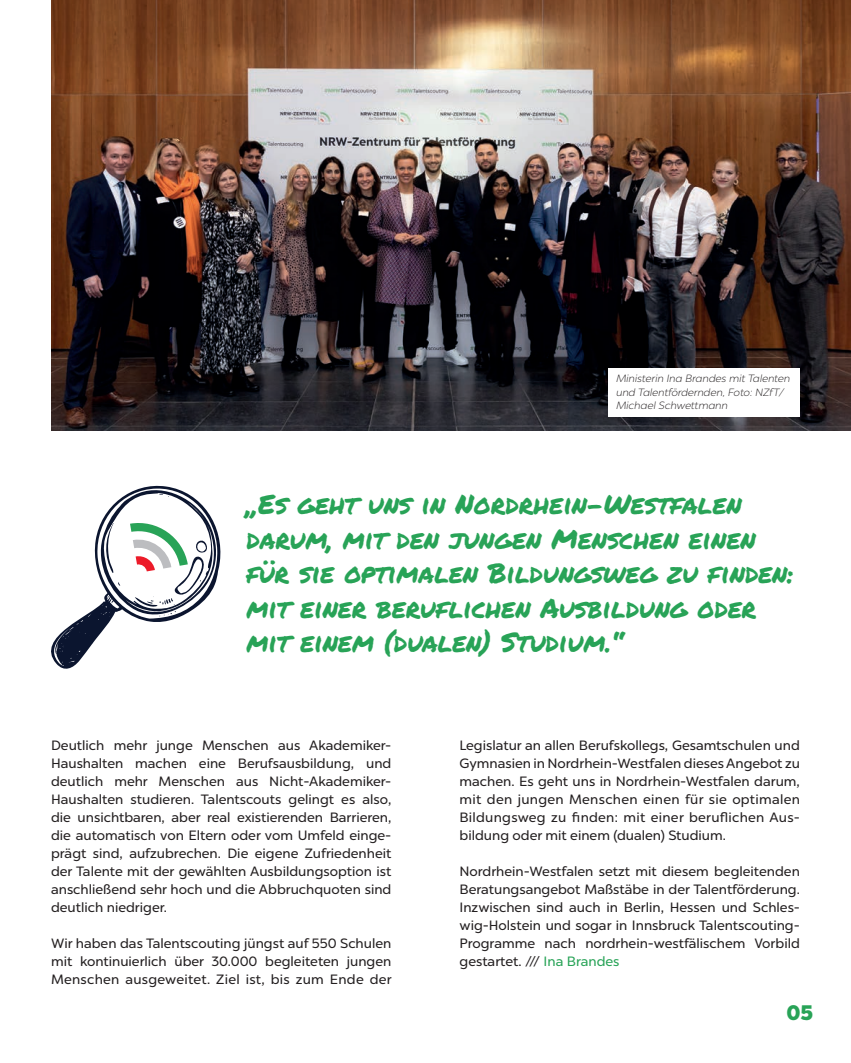
<style>
.page{position:relative;width:851px;height:1063px;background:#fff}
.page>*{position:absolute;margin:0;border:0;box-sizing:border-box;transform-origin:0 0}
.t1{font:27px/34.5px "Permanent Marker";color:#28a357}
.t2{font:800 21px "Chronica Pro";color:#28a357}
.t3{font:13.5px/18px "Chronica Pro";color:#231f20;text-align:justify}
.t4{font:10.5px/13.5px "Chronica Pro Light It";color:#231f20}
.s1{color:#28a357}
</style>
<div class="page">
<img style="left:51px;top:0;width:799px;height:431px">
<div style="left:608px;top:368px;width:191px;height:49px;background:#fff"></div>
<svg style="left:51px;top:485px;width:170px;height:184px"></svg>
<p class="t4" style="left:615px;top:372px;width:176px">Ministerin Ina Brandes mit Talenten und Talentfördernden, Foto: NZfT/<br>Michael Schwettmann</p>
<h1 class="t1" style="left:246px;top:486px;width:549px">„Es geht uns in Nordrhein-Westfalen darum, mit den jungen Menschen einen für sie optimalen Bildungsweg zu finden: mit einer beruflichen Ausbildung oder mit einem (dualen) Studium.“</h1>
<p class="t3" style="left:51px;top:736px;width:342px">Deutlich mehr junge Menschen aus Akademiker-Haushalten machen eine Berufsausbildung, und deutlich mehr Menschen aus Nicht-Akademiker-Haushalten studieren. Talentscouts gelingt es also, die unsichtbaren, aber real existierenden Barrieren, die automatisch von Eltern oder vom Umfeld einge&shy;prägt sind, aufzubrechen. Die eigene Zufriedenheit der Talente mit der gewählten Ausbildungsoption ist anschließend sehr hoch und die Abbruchquoten sind deutlich niedriger.</p>
<p class="t3" style="left:51px;top:934px;width:342px">Wir haben das Talentscouting jüngst auf 550 Schulen mit kontinuierlich über 30.000 begleiteten jungen Menschen ausgeweitet. Ziel ist, bis zum Ende der</p>
<p class="t3" style="left:459px;top:736px;width:342px">Legislatur an allen Berufskollegs, Gesamtschulen und Gymnasien in Nordrhein-Westfalen dieses Angebot zu machen. Es geht uns in Nordrhein-Westfalen darum, mit den jungen Menschen einen für sie optimalen Bildungsweg zu finden: mit einer beruflichen Aus&shy;bildung oder mit einem (dualen) Studium.</p>
<p class="t3" style="left:459px;top:862px;width:342px">Nordrhein-Westfalen setzt mit diesem begleitenden Beratungsangebot Maßstäbe in der Talentförderung.<br>Inzwischen sind auch in Berlin, Hessen und Schles&shy;wig-Holstein und sogar in Innsbruck Talentscouting-Programme nach nordrhein-westfälischem Vorbild gestartet. /// <span class="s1">Ina Brandes</span></p>
<h2 class="t2" style="left:786px;top:999px;width:28px">05</h2>
</div>
